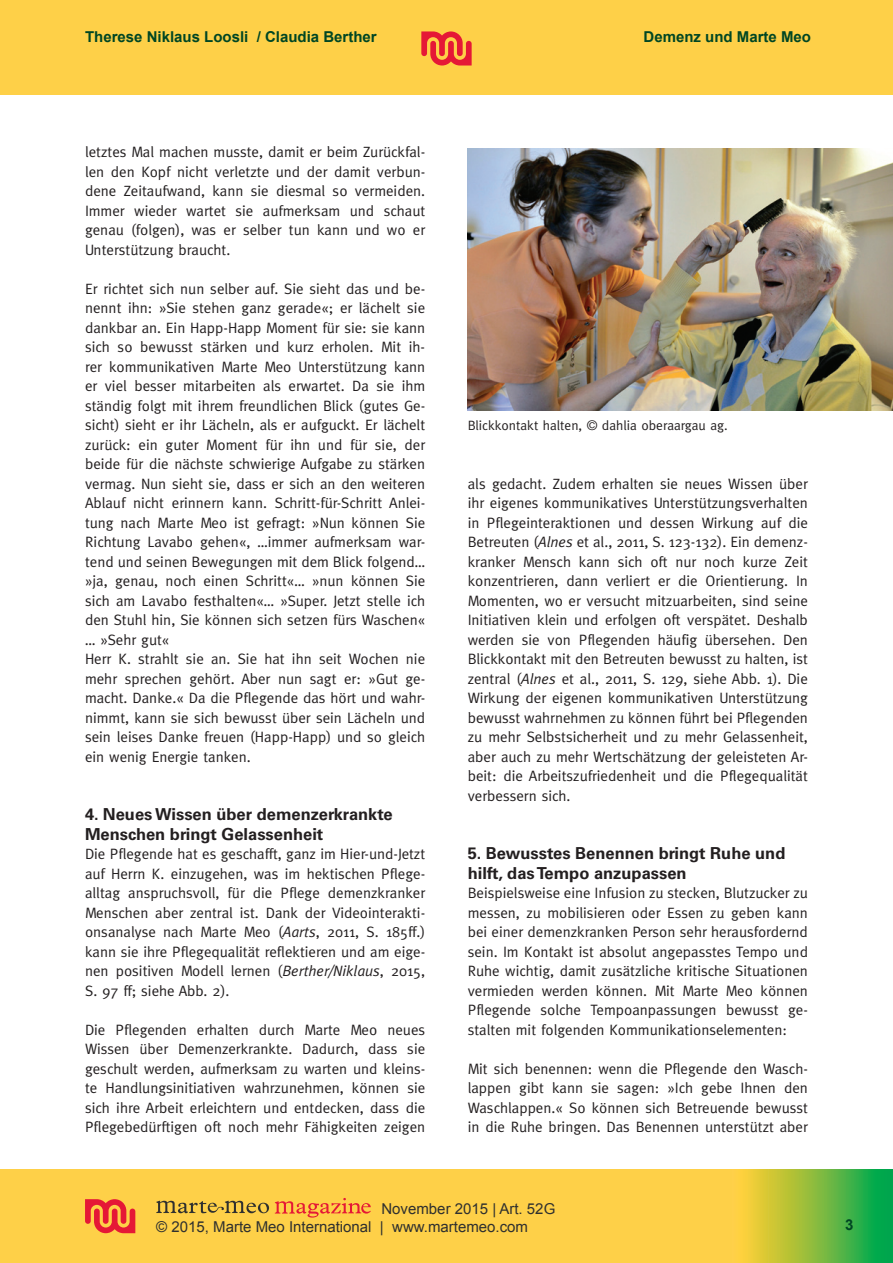
<style>
.page{position:relative;width:893px;height:1263px;background:#fff}
.page>*{position:absolute;margin:0;border:0;box-sizing:border-box;transform-origin:0 0}
.t1{font:700 16.5px/19.5px "Univers LT Std";color:#231f20}
.t2{font:15px/19.5px "Meta";color:#231f20;text-align:justify}
.t3{font:15px/18px "Arial";color:#2f302f}
.t4{font:700 15px "Arial";color:#004623}
.t5{font:13.5px "Meta";color:#231f20}
.s1{font-style:italic}
</style>
<div class="page">
<div style="left:0;top:0;width:893px;height:95px;background:#fed048"></div>
<div style="left:0;top:1169px;width:893px;height:94px;background:#fed048"></div>
<svg style="left:421px;top:31px;width:51px;height:35px"></svg>
<svg style="left:742px;top:1169px;width:151px;height:94px;background:#7dba40"></svg>
<svg style="left:85px;top:1199px;width:50px;height:34px"></svg>
<svg style="left:156px;top:1201px;width:113px;height:12px"></svg>
<svg style="left:275px;top:1198px;width:96px;height:19px"></svg>
<img style="left:468px;top:149px;width:425px;height:261px">
<p class="t4" style="left:85px;top:28px;width:293px">Therese Niklaus Loosli / Claudia Berther</p>
<p class="t4" style="left:644px;top:28px;width:169px">Demenz und Marte Meo</p>
<p class="t2" style="left:85px;top:142px;width:342px">letztes Mal machen musste, damit er beim Zurückfal&shy;len den Kopf nicht verletzte und der damit verbun&shy;dene Zeitaufwand, kann sie diesmal so vermeiden.<br>Immer wieder wartet sie aufmerksam und schaut genau (folgen), was er selber tun kann und wo er Unterstützung braucht.</p>
<p class="t2" style="left:85px;top:279px;width:342px;text-align:left">Er richtet sich nun selber auf. Sie sieht das und be&shy;nennt ihn: »Sie stehen ganz gerade«; er lächelt sie dankbar an. Ein Happ-Happ Moment für sie: sie kann sich so bewusst stärken und kurz erholen. Mit ih&shy;rer kommunikativen Marte Meo Unterstützung kann er viel besser mitarbeiten als erwartet. Da sie ihm ständig folgt mit ihrem freundlichen Blick (gutes Ge&shy;sicht) sieht er ihr Lächeln, als er aufguckt. Er lächelt zurück: ein guter Moment für ihn und für sie, der beide für die nächste schwierige Aufgabe zu stärken vermag. Nun sieht sie, dass er sich an den weiteren Ablauf nicht erinnern kann. Schritt-für-Schritt Anlei&shy;tung nach Marte Meo ist gefragt: »Nun können Sie Richtung Lavabo gehen«, …immer aufmerksam war&shy;tend und seinen Bewegungen mit dem Blick folgend… »ja, genau, noch einen Schritt«… »nun können Sie sich am Lavabo festhalten«… »Super. Jetzt stelle ich den Stuhl hin, Sie können sich setzen fürs Waschen« … »Sehr gut«<br>Herr K. strahlt sie an. Sie hat ihn seit Wochen nie mehr sprechen gehört. Aber nun sagt er: »Gut ge&shy;macht. Danke.« Da die Pflegende das hört und wahr&shy;nimmt, kann sie sich bewusst über sein Lächeln und sein leises Danke freuen (Happ-Happ) und so gleich ein wenig Energie tanken.</p>
<p class="t1" style="left:85px;top:805px;width:309px">4. Neues Wissen über demenzerkrankte<br>Menschen bringt Gelassenheit</p>
<p class="t2" style="left:85px;top:844px;width:342px">Die Pflegende hat es geschafft, ganz im Hier-und-Jetzt auf Herrn K. einzugehen, was im hektischen Pflege&shy;alltag anspruchsvoll, für die Pflege demenzkranker Menschen aber zentral ist. Dank der Videointerakti&shy;onsanalyse nach Marte Meo (<span class="s1">Aarts</span>, 2011, S. 185ff.) kann sie ihre Pflegequalität reflektieren und am eige&shy;nen positiven Modell lernen (<span class="s1">Berther/Niklaus</span>, 2015, S. 97 ff; siehe Abb. 2).</p>
<p class="t2" style="left:85px;top:1020px;width:342px">Die Pflegenden erhalten durch Marte Meo neues Wissen über Demenzerkrankte. Dadurch, dass sie geschult werden, aufmerksam zu warten und kleins&shy;te Handlungsinitiativen wahrzunehmen, können sie sich ihre Arbeit erleichtern und entdecken, dass die Pflegebedürftigen oft noch mehr Fähigkeiten zeigen</p>
<p class="t5" style="left:468px;top:418px;width:261px">Blickkontakt halten, © dahlia oberaargau ag.</p>
<p class="t2" style="left:468px;top:474px;width:342px">als gedacht. Zudem erhalten sie neues Wissen über ihr eigenes kommunikatives Unterstützungsverhalten in Pflegeinteraktionen und dessen Wirkung auf die Betreuten (<span class="s1">Alnes</span> et al., 2011, S. 123-132). Ein demenz&shy;kranker Mensch kann sich oft nur noch kurze Zeit konzentrieren, dann verliert er die Orientierung. In Momenten, wo er versucht mitzuarbeiten, sind seine Initiativen klein und erfolgen oft verspätet. Deshalb werden sie von Pflegenden häufig übersehen. Den Blickkontakt mit den Betreuten bewusst zu halten, ist zentral (<span class="s1">Alnes</span> et al., 2011, S. 129, siehe Abb. 1). Die Wirkung der eigenen kommunikativen Unterstützung bewusst wahrnehmen zu können führt bei Pflegenden zu mehr Selbstsicherheit und zu mehr Gelassenheit, aber auch zu mehr Wertschätzung der geleisteten Ar&shy;beit: die Arbeitszufriedenheit und die Pflegequalität verbessern sich.</p>
<p class="t1" style="left:468px;top:844px;width:319px">5. Bewusstes Benennen bringt Ruhe und hilft, das Tempo anzupassen</p>
<p class="t2" style="left:468px;top:883px;width:342px">Beispielsweise eine Infusion zu stecken, Blutzucker zu messen, zu mobilisieren oder Essen zu geben kann bei einer demenzkranken Person sehr herausfordernd sein. Im Kontakt ist absolut angepasstes Tempo und Ruhe wichtig, damit zusätzliche kritische Situationen vermieden werden können. Mit Marte Meo können Pflegende solche Tempoanpassungen bewusst ge&shy;stalten mit folgenden Kommunikationselementen:</p>
<p class="t2" style="left:468px;top:1059px;width:342px">Mit sich benennen: wenn die Pflegende den Wasch&shy;lappen gibt kann sie sagen: »Ich gebe Ihnen den Waschlappen.« So können sich Betreuende bewusst in die Ruhe bringen. Das Benennen unterstützt aber</p>
<p class="t3" style="left:156px;top:1199px;width:401px;text-indent:225px">November 2015 | Art. 52G © 2015, Marte Meo International | www.martemeo.com</p>
<p class="t4" style="left:845px;top:1216px;width:10px">3</p>
</div>
